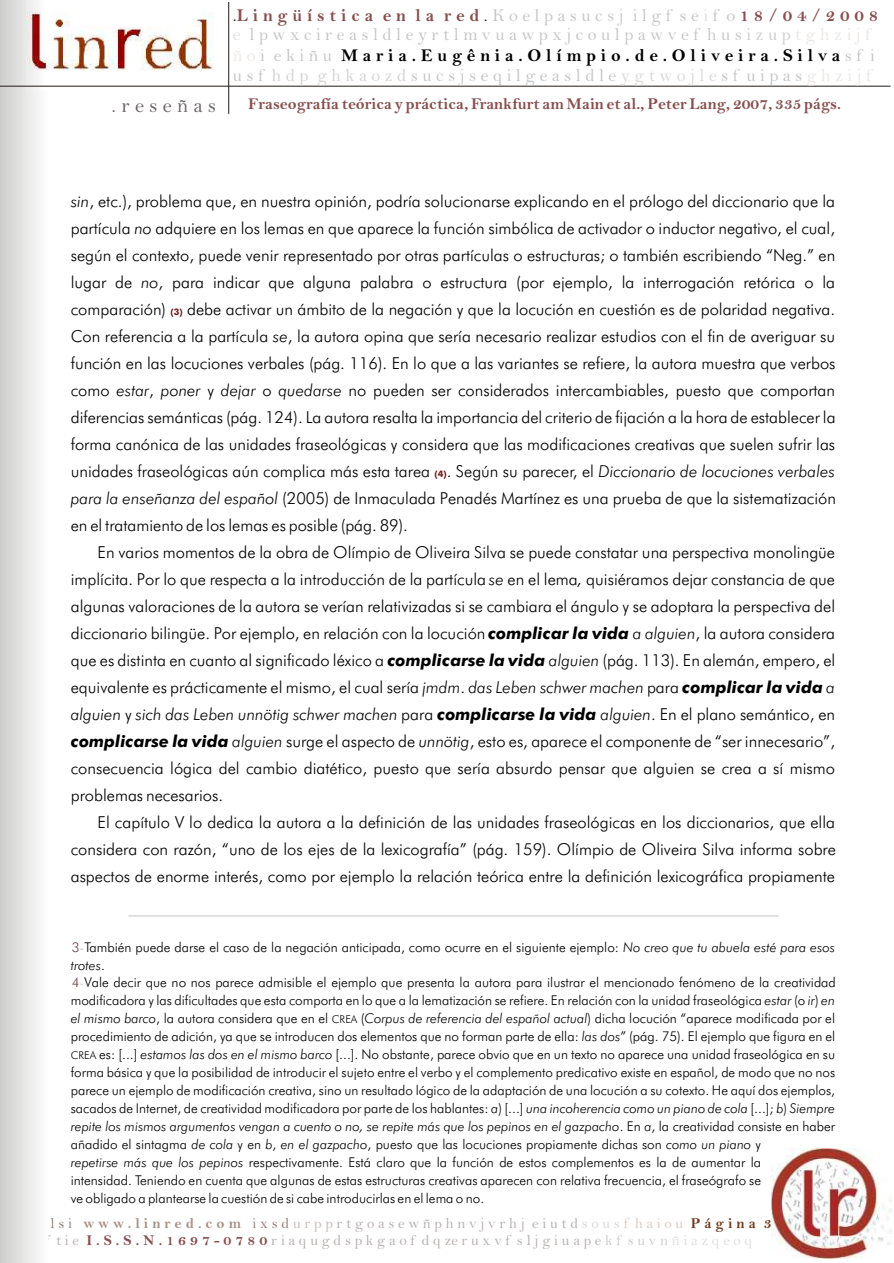
<style>
.page{position:relative;width:894px;height:1263px;background:#fff}
.page>*{position:absolute;margin:0;border:0;box-sizing:border-box;transform-origin:0 0}
.t1{font:21px "Bell";color:#696363}
.t2{font:18px "Bell";letter-spacing:.25em;color:#c4c4c4}
.t3{font:700 18px "Bell";color:#8a4d4d}
.t4{font:700 18px "Bell";color:#000}
.t5{font:18px "Bell";color:#e0dede}
.t6{font:18px "Bell";color:#1f1a17}
.t7{font:16.5px/27px "Futura Lt BT";color:#000;text-align:justify}
.t8{font:700 16.5px "Bell";color:#8a4d4d}
.t9{font:15px/17px "Bell";letter-spacing:.25em;color:#b3adab}
.t10{font:13.5px/18px "Futura Lt BT";color:#000}
.t11{font:13.5px "Futura Lt BT";color:#bdbaba}
.t12{font:700 9px "Futura Md BT";color:#731717}
.s1{font-weight:400;color:#1f1a17}
.s2{font-weight:400;color:#c4c4c4}
.s3{color:#ccc}
.s4{color:#ebe6e3}
.s5{color:#d4d1d1}
.s6{color:#d9d6d6}
.s7{font-style:italic}
.s8{font-family:"Futura Md BT";font-weight:700;font-style:italic}
.s9{color:#733b3b}
.s10{font-size:10.8px}
.s11{color:#c4bab5}
.s12{color:#8c7a73}
.s13{font-weight:700;color:#a68f85}
.s14{color:#d9d4d1}
.s15{color:#dbc7bf}
.s16{font-weight:700;color:#733b1c}
.s17{font-weight:700;color:#8a4d4d}
.s18{color:#ccc9c9}
.s19{color:#e0dedb}
</style>
<div class="page">
<div style="left:0;top:0;width:47px;height:1263px;background:linear-gradient(to right,#cececd,#fdfdfd)"></div>
<img style="left:26px;top:0;width:192px;height:90px">
<hr style="left:0;top:86px;width:891px;height:1px;background:#1f1a17">
<hr style="left:228px;top:2px;width:1px;height:112px;background:#1f1a17">
<img style="left:772px;top:1149px;width:120px;height:109px">
<hr style="left:129px;top:916px;width:649px;height:1px;background:#c2c2c2">
<p class="t1" style="left:112px;top:98px;width:106px">. r e s e ñ a s</p>
<p class="t3" style="left:233px;top:9px;width:647px"><span class="s1">.</span>L i n g ü í s t i c a e n l a r e d<span class="s2">K o e l p a s u c s j i l g f s ef o</span> 1 8 / 0 4 / 2 0 0 8</p>
<p class="t5" style="left:704px;top:9px;width:6px">i</p>
<p class="t6" style="left:484px;top:9px;width:5px">.</p>
<p class="t2" style="left:250px;top:28px;width:622px">l p w x c i r e a s l d l e y r t l m v u a w p x j c o u l p a w v e f h u s <span class="s3">i z u p</span> <span class="s4">t g h z i j f</span></p>
<p class="t2" style="left:233px;top:49px;width:101px"><span class="s4">ñ o</span> i e k i ñ u</p>
<p class="t4" style="left:341px;top:49px;width:535px">M a r i a . E u g ê n i a . O l í m p i o . d e . O l i v e i r a . S i l v a<span class="s2">s f i</span></p>
<p class="t2" style="left:233px;top:69px;width:32px">u s f</p>
<p class="t2" style="left:272px;top:69px;width:601px"><span class="s5">h d p g h k a o z d</span>s u c s j s e q i l g e a s l d l e<span class="s6">y g t w o j l e</span>s f u i p a s<span class="s4">g h z i j f</span></p>
<p class="t5" style="left:233px;top:28px;width:9px">e</p>
<p class="t8" style="left:248px;top:98px;width:594px">Fraseografía teórica y práctica, Frankfurt am Main et al., Peter Lang, 2007, 335 págs.</p>
<p class="t7" style="left:71px;top:189px;width:766px"><span class="s7">sin</span>, etc.), problema que, en nuestra opinión, podría solucionarse explicando en el prólogo del diccionario que la partícula <span class="s7">no</span> adquiere en los lemas en que aparece la función simbólica de activador o inductor negativo, el cual, según el contexto, puede venir representado por otras partículas o estructuras; o también escribiendo “Neg.” en lugar de <span class="s7">no</span>, para indicar que alguna palabra o estructura (por ejemplo, la interrogación retórica o la comparación)</p>
<p class="t7" style="left:71px;top:297px;width:767px;text-indent:116px">debe activar un ámbito de la negación y que la locución en cuestión es de polaridad negativa.<br>Con referencia a la partícula <span class="s7">se</span>, la autora opina que sería necesario realizar estudios con el fin de averiguar su función en las locuciones verbales (pág. 116). En lo que a las variantes se refiere, la autora muestra que verbos como <span class="s7">estar</span>, <span class="s7">poner</span> y <span class="s7">dejar</span> o <span class="s7">quedarse</span> no pueden ser considerados intercambiables, puesto que comportan diferencias semánticas (pág. 124). La autora resalta la importancia del criterio de fijación a la hora de establecer la forma canónica de las unidades fraseológicas y considera que las modificaciones creativas que suelen sufrir las unidades fraseológicas aún complica más esta tarea . Según su parecer, el <span class="s7">Diccionario de locuciones verbales para la enseñanza del español</span> (2005) de Inmaculada Penadés Martínez es una prueba de que la sistematización en el tratamiento de los lemas es posible (pág. 89).</p>
<p class="t7" style="left:71px;top:540px;width:766px;text-indent:27px">En varios momentos de la obra de Olímpio de Oliveira Silva se puede constatar una perspectiva monolingüe implícita. Por lo que respecta a la introducción de la partícula <span class="s7">se</span> en el lema<span class="s7">,</span> quisiéramos dejar constancia de que algunas valoraciones de la autora se verían relativizadas si se cambiara el ángulo y se adoptara la perspectiva del diccionario bilingüe. Por ejemplo, en relación con la locución <span class="s8">complicar la vida</span> <span class="s7">a alguien</span>, la autora considera que es distinta en cuanto al significado léxico a <span class="s8">complicarse la vida</span> <span class="s7">alguien</span> (pág. 113). En alemán, empero, el equivalente es prácticamente el mismo, el cual sería <span class="s7">jmdm</span>. <span class="s7">das Leben schwer machen</span> para <span class="s8">complicar la vida</span> <span class="s7">a alguien</span> y <span class="s7">sich das Leben unnötig schwer machen</span> para <span class="s8">complicarse la vida</span> <span class="s7">alguien</span>. En el plano semántico, en <span class="s8">complicarse la vida</span> <span class="s7">alguien</span> surge el aspecto de <span class="s7">unnötig</span>, esto es, aparece el componente de “ser innecesario”, consecuencia lógica del cambio diatético, puesto que sería absurdo pensar que alguien se crea a sí mismo problemas necesarios.</p>
<p class="t7" style="left:71px;top:810px;width:767px;text-indent:27px">El capítulo V lo dedica la autora a la definición de las unidades fraseológicas en los diccionarios, que ella considera con razón, “uno de los ejes de la lexicografía” (pág. 159). Olímpio de Oliveira Silva informa sobre aspectos de enorme interés, como por ejemplo la relación teórica entre la definición lexicográfica propiamente</p>
<p class="t12" style="left:171px;top:308px;width:14px">(3)</p>
<p class="t12" style="left:435px;top:470px;width:14px">(4)</p>
<p class="t10" style="left:71px;top:940px;width:766px"><span class="s9">3</span> También puede darse el caso de la negación anticipada, como ocurre en el siguiente ejemplo: <span class="s7">No creo que tu abuela esté para esos trotes</span>.</p>
<p class="t10" style="left:71px;top:974px;width:767px"><span class="s9">4</span> Vale decir que no nos parece admisible el ejemplo que presenta la autora para ilustrar el mencionado fenómeno de la creatividad modificadora y las dificultades que esta comporta en lo que a la lematización se refiere. En relación con la unidad fraseológica <span class="s7">estar</span> (o <span class="s7">ir</span>) <span class="s7">en el mismo barco</span>, la autora considera que en el <span class="s10">CREA</span> (<span class="s7">Corpus de referencia del español actual</span>) dicha locución “aparece modificada por el procedimiento de adición, ya que se introducen dos elementos que no forman parte de ella: <span class="s7">las dos</span>” (pág. 75). El ejemplo que figura en el <span class="s10">CREA</span> es: [...] <span class="s7">estamos las dos en el mismo barco</span> [...]. No obstante, parece obvio que en un texto no aparece una unidad fraseológica en su forma básica y que la posibilidad de introducir el sujeto entre el verbo y el complemento predicativo existe en español, de modo que no nos parece un ejemplo de modificación creativa, sino un resultado lógico de la adaptación de una locución a su cotexto. He aquí dos ejemplos, sacados de Internet, de creatividad modificadora por parte de los hablantes: <span class="s7">a</span>) [...] <span class="s7">una incoherencia como un piano de cola</span> [...]; <span class="s7">b</span>) <span class="s7">Siempre repite los mismos argumentos vengan a cuento o no, se repite más que los pepinos en el gazpacho</span>. En <span class="s7">a</span>, la creatividad consiste en haber añadido el sintagma <span class="s7">de cola</span> y en <span class="s7">b</span>, <span class="s7">en el gazpacho</span>, puesto que las locuciones propiamente dichas son <span class="s7">como un piano</span> y<br><span class="s7">repetirse más que los pepinos</span> respectivamente. Está claro que la función de estos complementos es la de aumentar la<br>intensidad. Teniendo en cuenta que algunas de estas estructuras creativas aparecen con relativa frecuencia, el fraseógrafo se<br>ve obligado a plantearse la cuestión de si cabe introducirlas en el lema o no.</p>
<p class="t11" style="left:80px;top:942px;width:6px">-</p>
<p class="t11" style="left:80px;top:976px;width:6px">-</p>
<p class="t9" style="left:8px;top:1216px;width:765px">S u<span class="s11">j i</span> <span class="s12">l s i</span> <span class="s13">w w w . l i n r e d . c o m</span> <span class="s12">i x s d</span><span class="s11">u r p p</span>r t g o a s e w ñ p h n v j v r h j e i u t d<span class="s14">s o u s</span> <span class="s15">f h a i o u</span> <span class="s16">P á g i n a 3 </span>s o n f t i e</p>
<p class="t9" style="left:87px;top:1233px;width:667px"><span class="s17">I . S . S . N . 1 6 9 7 - 0 7 8 0</span>r i a q u g d s p k g a o f d q ze r u x v f s l j g i u a p e<span class="s18">k f s u v n</span> <span class="s19">ñ i a z q e o q</span></p>
</div>
